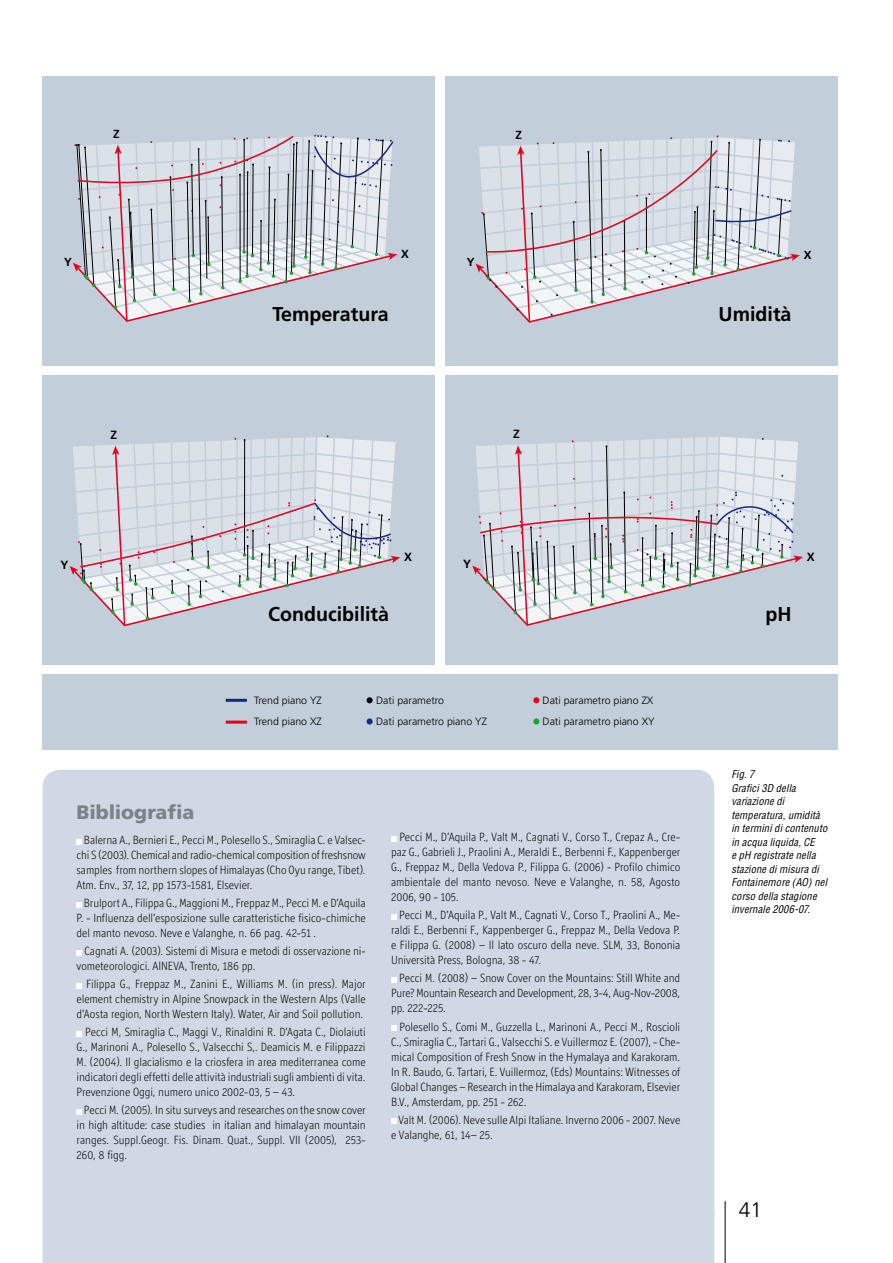
<style>
.page{position:relative;width:893px;height:1263px;background:#fff}
.page>*{position:absolute;margin:0;border:0;box-sizing:border-box;transform-origin:0 0}
.t1{font:300 21px "Frutiger";color:#000}
.t2{font:700 19.95px "Frutiger";color:#000}
.t3{font:900 19.5px "Frutiger";letter-spacing:-.005em;color:#7c8388}
.t4{font:300 12px/15px "Officina Display ITC";color:#000;text-align:justify}
.t5{font:700 11.85px "Frutiger";color:#000}
.t6{font:700 11.7px "Frutiger";color:#000}
.t7{font:italic condensed 10.5px/13.5px "Helvetica";letter-spacing:.015em;color:#000}
.t8{font:300 10.5px/21.1px "Frutiger";color:#000}
</style>
<div class="page">
<hr style="left:725px;top:1201px;width:1px;height:62px;background:#000">
<div style="left:43px;top:770px;width:671px;height:493px;background:#cfd8e4"></div>
<div style="left:43px;top:77px;width:392px;height:289px;background:#c2ced9"></div>
<div style="left:445px;top:77px;width:392px;height:289px;background:#c2ced9"></div>
<svg style="left:476px;top:135px;width:324px;height:188px"></svg>
<div style="left:43px;top:375px;width:392px;height:289px;background:#c2ced9"></div>
<svg style="left:70px;top:435px;width:330px;height:192px"></svg>
<div style="left:445px;top:375px;width:392px;height:289px;background:#c2ced9"></div>
<svg style="left:472px;top:437px;width:331px;height:189px"></svg>
<div style="left:43px;top:674px;width:795px;height:76px;background:#c2ced9"></div>
<hr style="left:226px;top:699px;width:21px;height:3px;background:#162983">
<hr style="left:226px;top:721px;width:21px;height:3px;background:#e2001a">
<svg style="left:367px;top:697px;width:6px;height:6px"></svg>
<svg style="left:367px;top:718px;width:6px;height:6px"></svg>
<svg style="left:533px;top:697px;width:6px;height:6px"></svg>
<svg style="left:533px;top:718px;width:6px;height:6px"></svg>
<svg style="left:73px;top:134px;width:324px;height:188px"></svg>
<svg style="left:77px;top:839px;width:5px;height:5px"></svg>
<svg style="left:77px;top:902px;width:5px;height:5px"></svg>
<svg style="left:77px;top:950px;width:5px;height:5px"></svg>
<svg style="left:77px;top:983px;width:5px;height:5px"></svg>
<svg style="left:77px;top:1031px;width:5px;height:5px"></svg>
<svg style="left:77px;top:1109px;width:5px;height:5px"></svg>
<svg style="left:391px;top:836px;width:5px;height:5px"></svg>
<svg style="left:391px;top:914px;width:5px;height:5px"></svg>
<svg style="left:391px;top:977px;width:5px;height:5px"></svg>
<svg style="left:391px;top:1025px;width:5px;height:5px"></svg>
<svg style="left:391px;top:1118px;width:5px;height:5px"></svg>
<p class="t6" style="left:113px;top:127px;width:8px">Z</p>
<p class="t6" style="left:64px;top:255px;width:9px">Y</p>
<p class="t5" style="left:110px;top:427px;width:8px">Z</p>
<p class="t6" style="left:401px;top:247px;width:9px">X</p>
<h2 class="t2" style="left:272px;top:303px;width:118px">Temperatura</h2>
<p class="t6" style="left:516px;top:128px;width:8px">Z</p>
<p class="t6" style="left:467px;top:255px;width:9px">Y</p>
<p class="t5" style="left:513px;top:427px;width:8px">Z</p>
<p class="t6" style="left:804px;top:248px;width:9px">X</p>
<h2 class="t2" style="left:719px;top:303px;width:74px">Umidità</h2>
<p class="t5" style="left:61px;top:558px;width:9px">Y</p>
<p class="t5" style="left:404px;top:550px;width:9px">X</p>
<h2 class="t2" style="left:268px;top:602px;width:122px">Conducibilità</h2>
<p class="t5" style="left:463px;top:557px;width:9px">Y</p>
<p class="t8" style="left:254px;top:689px;width:69px">Trend piano YZ<br>Trend piano XZ</p>
<p class="t8" style="left:376px;top:689px;width:112px">Dati parametro<br>Dati parametro piano YZ</p>
<p class="t8" style="left:543px;top:689px;width:113px">Dati parametro piano ZX<br>Dati parametro piano XY</p>
<h3 class="t3" style="left:77px;top:800px;width:119px">Bibliografia</h3>
<p class="t4" style="left:77px;top:833px;width:291px;text-indent:7px">Balerna A., Bernieri E., Pecci M., Polesello S., Smiraglia C. e Valsec&shy;chi S (2003). Chemical and radio-chemical composition of freshsnow samples from northern slopes of Himalayas (Cho Oyu range, Tibet).<br>Atm. Env., 37, 12, pp 1573-1581, Elsevier.</p>
<p class="t4" style="left:77px;top:896px;width:291px;text-indent:7px">Brulport A., Filippa G., Maggioni M., Freppaz M., Pecci M. e D’Aquila P. - Influenza dell’esposizione sulle caratteristiche fisico-chimiche del manto nevoso. Neve e Valanghe, n. 66 pag. 42-51 .</p>
<p class="t4" style="left:77px;top:944px;width:291px;text-indent:8px">Cagnati A. (2003). Sistemi di Misura e metodi di osservazione ni&shy;vometeorologici. AINEVA, Trento, 186 pp.</p>
<p class="t4" style="left:77px;top:977px;width:291px;text-indent:10px">Filippa G., Freppaz M., Zanini E., Williams M. (in press). Major element chemistry in Alpine Snowpack in the Western Alps (Valle d’Aosta region, North Western Italy). Water, Air and Soil pollution.</p>
<p class="t4" style="left:77px;top:1025px;width:291px;text-indent:9px">Pecci M, Smiraglia C., Maggi V., Rinaldini R. D’Agata C., Diolaiuti G., Marinoni A., Polesello S., Valsecchi S,. Deamicis M. e Filippazzi M. (2004). Il glacialismo e la criosfera in area mediterranea come indicatori degli effetti delle attività industriali sugli ambienti di vita.<br>Prevenzione Oggi, numero unico 2002-03, 5 – 43.</p>
<p class="t4" style="left:77px;top:1103px;width:291px;text-indent:7px">Pecci M. (2005). In situ surveys and researches on the snow cover in high altitude: case studies in italian and himalayan mountain ranges. Suppl.Geogr. Fis. Dinam. Quat., Suppl. VII (2005), 253- 260, 8 figg.</p>
<p class="t4" style="left:391px;top:830px;width:291px;text-indent:8px">Pecci M., D’Aquila P., Valt M., Cagnati V., Corso T., Crepaz A., Cre&shy;paz G., Gabrieli J., Praolini A., Meraldi E., Berbenni F., Kappenberger G., Freppaz M., Della Vedova P., Filippa G. (2006) - Profilo chimico ambientale del manto nevoso. Neve e Valanghe, n. 58, Agosto 2006, 90 - 105.</p>
<p class="t4" style="left:391px;top:908px;width:291px;text-indent:8px">Pecci M., D’Aquila P., Valt M., Cagnati V., Corso T., Praolini A., Me&shy;raldi E., Berbenni F., Kappenberger G., Freppaz M., Della Vedova P. e Filippa G. (2008) – Il lato oscuro della neve. SLM, 33, Bononia Università Press, Bologna, 38 - 47.</p>
<p class="t4" style="left:391px;top:971px;width:291px;text-indent:8px">Pecci M. (2008) – Snow Cover on the Mountains: Still White and Pure? Mountain Research and Development, 28, 3-4, Aug-Nov-2008, pp. 222-225.</p>
<p class="t4" style="left:391px;top:1019px;width:291px;text-indent:8px">Polesello S., Comi M., Guzzella L., Marinoni A., Pecci M., Roscioli C., Smiraglia C., Tartari G., Valsecchi S. e Vuillermoz E. (2007), - Che&shy;mical Composition of Fresh Snow in the Hymalaya and Karakoram.<br>In R. Baudo, G. Tartari, E. Vuillermoz, (Eds) Mountains: Witnesses of Global Changes – Research in the Himalaya and Karakoram, Elsevier B.V., Amsterdam, pp. 251 - 262.</p>
<p class="t4" style="left:391px;top:1112px;width:291px;text-indent:7px">Valt M. (2006). Neve sulle Alpi Italiane. Inverno 2006 - 2007. Neve e Valanghe, 61, 14– 25.</p>
<p class="t5" style="left:807px;top:550px;width:9px">X</p>
<h2 class="t2" style="left:766px;top:602px;width:28px">pH</h2>
<p class="t7" style="left:731px;top:767px;width:97px">Fig. 7<br>Grafici 3D della variazione di temperatura, umidità in termini di contenuto in acqua liquida, CE<br>e pH registrate nella stazione di misura di<br>Fontainemore (AO) nel corso della stagione invernale 2006-07.</p>
<h1 class="t1" style="left:739px;top:1198px;width:25px">41</h1>
</div>
